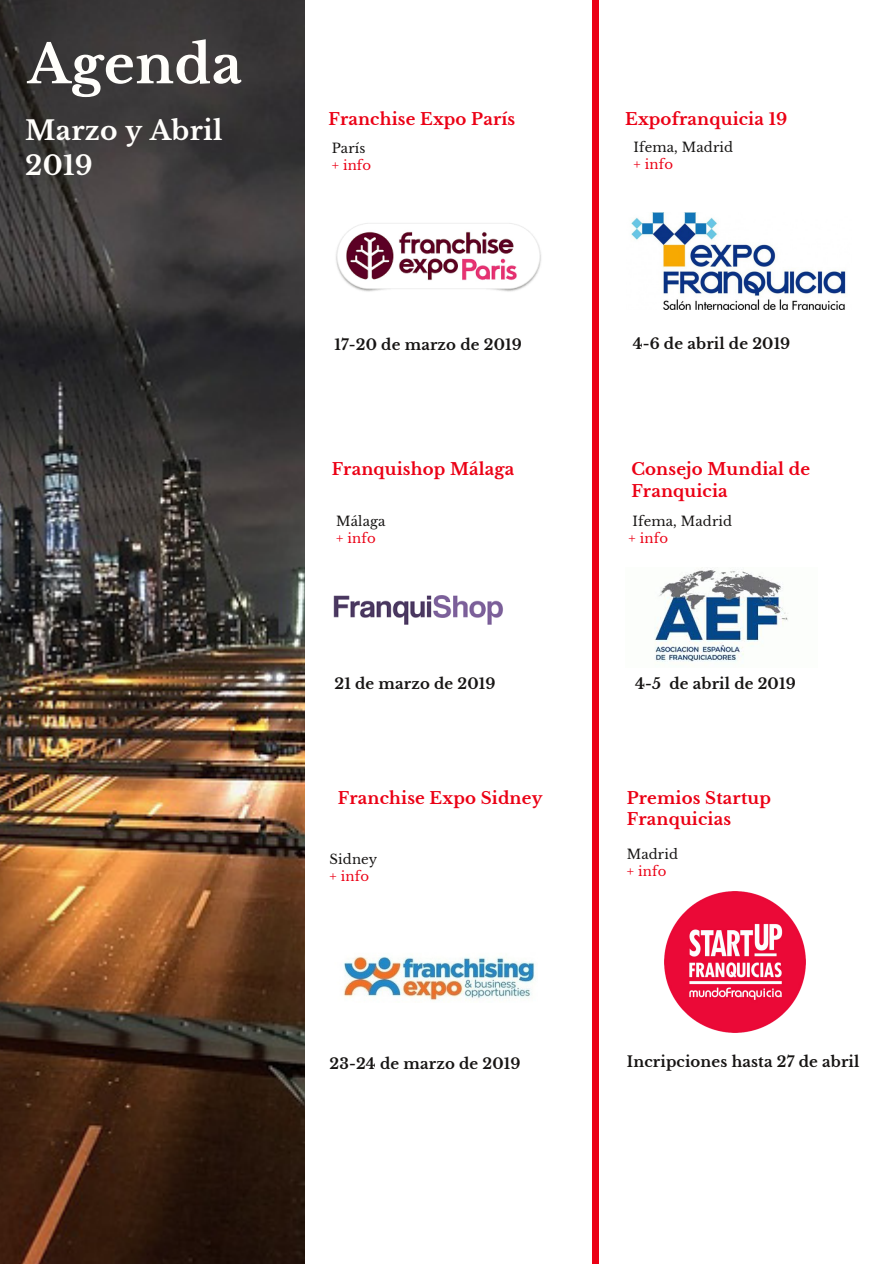
<style>
.page{position:relative;width:894px;height:1264px;background:#fff}
.page>*{position:absolute;margin:0;border:0;box-sizing:border-box;transform-origin:0 0}
.t1{font:700 52.95px "Libre Baskerville";letter-spacing:.01em;color:#fffefb}
.t2{font:700 26.55px "Libre Baskerville";letter-spacing:.01em;color:#fffefb}
.t3{font:700 16.5px/21.5px "Libre Baskerville";letter-spacing:.01em;color:#eb0015}
.t4{font:700 14.85px "Libre Baskerville";letter-spacing:.01em;color:#171514}
.t5{font:13.2px "Libre Baskerville";letter-spacing:.01em;color:#171514}
.t6{font:13.2px "Libre Baskerville";letter-spacing:.01em;color:#eb0015}
</style>
<div class="page">
<div style="left:592px;top:0;width:6px;height:1263px;background:#eb0015"></div>
<img style="left:0;top:0;width:304px;height:1263px">
<img style="left:631px;top:213px;width:215px;height:96px">
<img style="left:336px;top:223px;width:205px;height:69px">
<img style="left:333px;top:595px;width:170px;height:30px">
<img style="left:343px;top:956px;width:192px;height:45px">
<img style="left:654px;top:567px;width:134px;height:96px">
<img style="left:664px;top:891px;width:140px;height:141px">
<h1 class="t1" style="left:28px;top:32px;width:216px">Agenda</h1>
<h2 class="t2" style="left:25px;top:114px;width:198px">Marzo y Abril</h2>
<p class="t3" style="left:328px;top:109px;width:188px">Franchise Expo París</p>
<h2 class="t2" style="left:25px;top:149px;width:69px">2019</h2>
<p class="t5" style="left:331px;top:141px;width:35px">París</p>
<p class="t6" style="left:331px;top:157px;width:41px">+ info</p>
<p class="t3" style="left:625px;top:109px;width:163px">Expofranquicia 19</p>
<p class="t5" style="left:633px;top:139px;width:101px">Ifema, Madrid</p>
<p class="t6" style="left:633px;top:156px;width:41px">+ info</p>
<p class="t4" style="left:334px;top:336px;width:189px">17-20 de marzo de 2019</p>
<p class="t4" style="left:632px;top:334px;width:159px">4-6 de abril de 2019</p>
<p class="t3" style="left:331px;top:459px;width:184px">Franquishop Málaga</p>
<p class="t3" style="left:631px;top:459px;width:180px">Consejo Mundial de<br>Franquicia</p>
<p class="t5" style="left:336px;top:513px;width:51px">Málaga</p>
<p class="t6" style="left:336px;top:530px;width:41px">+ info</p>
<p class="t5" style="left:632px;top:513px;width:101px">Ifema, Madrid</p>
<p class="t6" style="left:628px;top:530px;width:41px">+ info</p>
<p class="t4" style="left:334px;top:674px;width:162px">21 de marzo de 2019</p>
<p class="t4" style="left:635px;top:674px;width:162px">4-5 de abril de 2019</p>
<p class="t3" style="left:338px;top:787px;width:206px">Franchise Expo Sidney</p>
<p class="t3" style="left:626px;top:787px;width:145px">Premios Startup<br>Franquicias</p>
<p class="t5" style="left:329px;top:851px;width:49px">Sidney</p>
<p class="t6" style="left:329px;top:868px;width:41px">+ info</p>
<p class="t5" style="left:626px;top:846px;width:53px">Madrid</p>
<p class="t6" style="left:626px;top:863px;width:41px">+ info</p>
<p class="t4" style="left:329px;top:1054px;width:192px">23-24 de marzo de 2019</p>
<p class="t4" style="left:626px;top:1053px;width:234px">Incripciones hasta 27 de abril</p>
</div>
